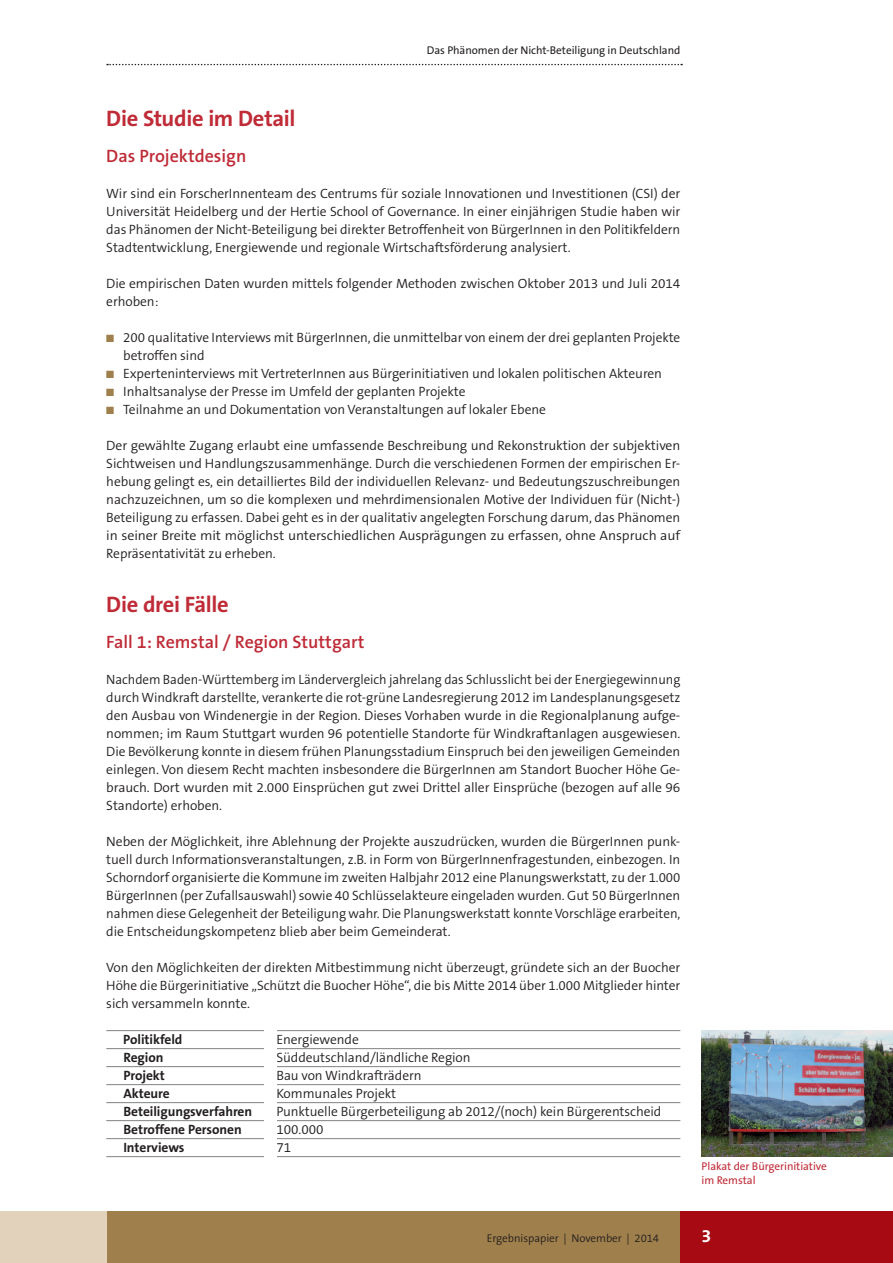
<style>
.page{position:relative;width:893px;height:1263px;background:#fff}
.page>*{position:absolute;margin:0;border:0;box-sizing:border-box;transform-origin:0 0}
.t1{font:700 22.5px "The Sans B7";letter-spacing:-.015em;color:#bf2b37}
.t2{font:600 18px "The Sans B6";color:#bf2b37}
.t3{font:700 18px "The Sans B7";color:#fff}
.t4{font:300 13.5px/18px "The Sans B4";letter-spacing:-.005em;color:#231f20;text-align:justify}
.t5{font:700 13.5px "The Sans B7";letter-spacing:-.005em;color:#231f20}
.t6{font:11.25px "The Sans B5 Plain";letter-spacing:-.005em;color:#231f20}
.t7{font:11.25px/13.5px "The Sans B5 Plain";letter-spacing:-.005em;color:#bf2b37}
.t8{font:300 11.25px "The Sans B4";letter-spacing:-.005em;color:#231f20}
.s1{color:#9f7f4b}
</style>
<div class="page">
<div style="left:106px;top:1212px;width:574px;height:51px;background:#9f7f4b"></div>
<div style="left:680px;top:1212px;width:213px;height:51px;background:#a70a12"></div>
<div style="left:0;top:1212px;width:106px;height:51px;background:#e2d2bb"></div>
<svg style="left:107px;top:64px;width:575px;height:1px"></svg>
<hr style="left:106px;top:1030px;width:574px;height:1px;background:#808285">
<hr style="left:106px;top:1048px;width:574px;height:1px;background:#808285">
<hr style="left:106px;top:1066px;width:574px;height:1px;background:#808285">
<hr style="left:106px;top:1084px;width:574px;height:1px;background:#808285">
<hr style="left:106px;top:1102px;width:574px;height:1px;background:#808285">
<hr style="left:106px;top:1120px;width:574px;height:1px;background:#808285">
<hr style="left:106px;top:1138px;width:574px;height:1px;background:#808285">
<hr style="left:106px;top:1156px;width:574px;height:1px;background:#808285">
<div style="left:264px;top:1026px;width:12px;height:144px;background:#fff"></div>
<img style="left:702px;top:1030px;width:191px;height:126px">
<p class="t6" style="left:427px;top:44px;width:255px">Das Phänomen der Nicht-Beteiligung in Deutschland</p>
<h1 class="t1" style="left:106px;top:106px;width:191px">Die Studie im Detail</h1>
<h2 class="t2" style="left:106px;top:146px;width:142px">Das Projektdesign</h2>
<p class="t4" style="left:106px;top:185px;width:576px">Wir sind ein ForscherInnenteam des Centrums für soziale Innovationen und Investitionen (CSI) der Universität Heidelberg und der Hertie School of Governance. In einer einjährigen Studie haben wir das Phänomen der Nicht-Beteiligung bei direkter Betroffenheit von BürgerInnen in den Politikfeldern Stadtentwicklung, Energiewende und regionale Wirtschaftsförderung analysiert.</p>
<p class="t4" style="left:106px;top:275px;width:575px">Die empirischen Daten wurden mittels folgender Methoden zwischen Oktober 2013 und Juli 2014 erhoben:</p>
<p class="t4" style="left:123px;top:329px;width:559px;text-indent:-17px"><span class="s1">■</span> 200 qualitative Interviews mit BürgerInnen, die unmittelbar von einem der drei geplanten Projekte betroffen sind</p>
<p class="t4" style="left:106px;top:365px;width:557px"><span class="s1">■</span> Experteninterviews mit VertreterInnen aus Bürgerinitiativen und lokalen politischen Akteuren</p>
<p class="t4" style="left:106px;top:383px;width:361px"><span class="s1">■</span> Inhaltsanalyse der Presse im Umfeld der geplanten Projekte</p>
<p class="t4" style="left:106px;top:401px;width:441px"><span class="s1">■</span> Teilnahme an und Dokumentation von Veranstaltungen auf lokaler Ebene</p>
<p class="t4" style="left:106px;top:437px;width:576px">Der gewählte Zugang erlaubt eine umfassende Beschreibung und Rekonstruktion der subjektiven Sichtweisen und Handlungszusammenhänge. Durch die verschiedenen Formen der empirischen Er&shy;hebung gelingt es, ein detailliertes Bild der individuellen Relevanz- und Bedeutungszuschreibungen nachzuzeichnen, um so die komplexen und mehrdimensionalen Motive der Individuen für (Nicht-)<br>Beteiligung zu erfassen. Dabei geht es in der qualitativ angelegten Forschung darum, das Phänomen in seiner Breite mit möglichst unterschiedlichen Ausprägungen zu erfassen, ohne Anspruch auf Repräsentativität zu erheben.</p>
<h1 class="t1" style="left:106px;top:592px;width:124px">Die drei Fälle</h1>
<h2 class="t2" style="left:106px;top:632px;width:260px">Fall 1: Remstal / Region Stuttgart</h2>
<p class="t4" style="left:106px;top:671px;width:576px">Nachdem Baden-Württemberg im Ländervergleich jahrelang das Schlusslicht bei der Energiegewinnung durch Windkraft darstellte, verankerte die rot-grüne Landesregierung 2012 im Landesplanungsgesetz den Ausbau von Windenergie in der Region. Dieses Vorhaben wurde in die Regionalplanung aufge&shy;nommen; im Raum Stuttgart wurden 96 potentielle Standorte für Windkraftanlagen ausgewiesen.<br>Die Bevölkerung konnte in diesem frühen Planungsstadium Einspruch bei den jeweiligen Gemeinden einlegen. Von diesem Recht machten insbesondere die BürgerInnen am Standort Buocher Höhe Ge&shy;brauch. Dort wurden mit 2.000 Einsprüchen gut zwei Drittel aller Einsprüche (bezogen auf alle 96<br>Standorte) erhoben.</p>
<p class="t4" style="left:106px;top:833px;width:576px">Neben der Möglichkeit, ihre Ablehnung der Projekte auszudrücken, wurden die BürgerInnen punk&shy;tuell durch Informationsveranstaltungen, z.B. in Form von BürgerInnenfragestunden, einbezogen. In Schorndorf organisierte die Kommune im zweiten Halbjahr 2012 eine Planungswerkstatt, zu der 1.000<br>BürgerInnen (per Zufallsauswahl) sowie 40 Schlüsselakteure eingeladen wurden. Gut 50 BürgerInnen nahmen diese Gelegenheit der Beteiligung wahr. Die Planungswerkstatt konnte Vorschläge erarbeiten, die Entscheidungskompetenz blieb aber beim Gemeinderat.</p>
<p class="t4" style="left:106px;top:959px;width:576px">Von den Möglichkeiten der direkten Mitbestimmung nicht überzeugt, gründete sich an der Buocher Höhe die Bürgerinitiative „Schützt die Buocher Höhe“, die bis Mitte 2014 über 1.000 Mitglieder hinter sich versammeln konnte.</p>
<p class="t5" style="left:123px;top:1032px;width:61px">Politikfeld</p>
<p class="t4" style="left:276px;top:1031px;width:84px">Energiewende</p>
<p class="t5" style="left:123px;top:1050px;width:42px">Region</p>
<p class="t4" style="left:276px;top:1049px;width:196px">Süddeutschland/ländliche Region</p>
<p class="t5" style="left:123px;top:1068px;width:43px">Projekt</p>
<p class="t4" style="left:276px;top:1067px;width:147px">Bau von Windkrafträdern</p>
<p class="t5" style="left:123px;top:1086px;width:48px">Akteure</p>
<p class="t4" style="left:276px;top:1085px;width:121px">Kommunales Projekt</p>
<p class="t5" style="left:123px;top:1104px;width:130px">Beteiligungsverfahren</p>
<p class="t4" style="left:276px;top:1103px;width:387px">Punktuelle Bürgerbeteiligung ab 2012/(noch) kein Bürgerentscheid</p>
<p class="t5" style="left:123px;top:1122px;width:120px">Betroffene Personen</p>
<p class="t4" style="left:276px;top:1121px;width:49px">100.000</p>
<p class="t5" style="left:123px;top:1140px;width:63px">Interviews</p>
<p class="t4" style="left:276px;top:1139px;width:16px">71</p>
<p class="t7" style="left:702px;top:1160px;width:127px">Plakat der Bürgerinitiative im Remstal</p>
<p class="t8" style="left:487px;top:1232px;width:174px">Ergebnispapier | November | 2014</p>
<h2 class="t3" style="left:702px;top:1226px;width:11px">3</h2>
</div>
